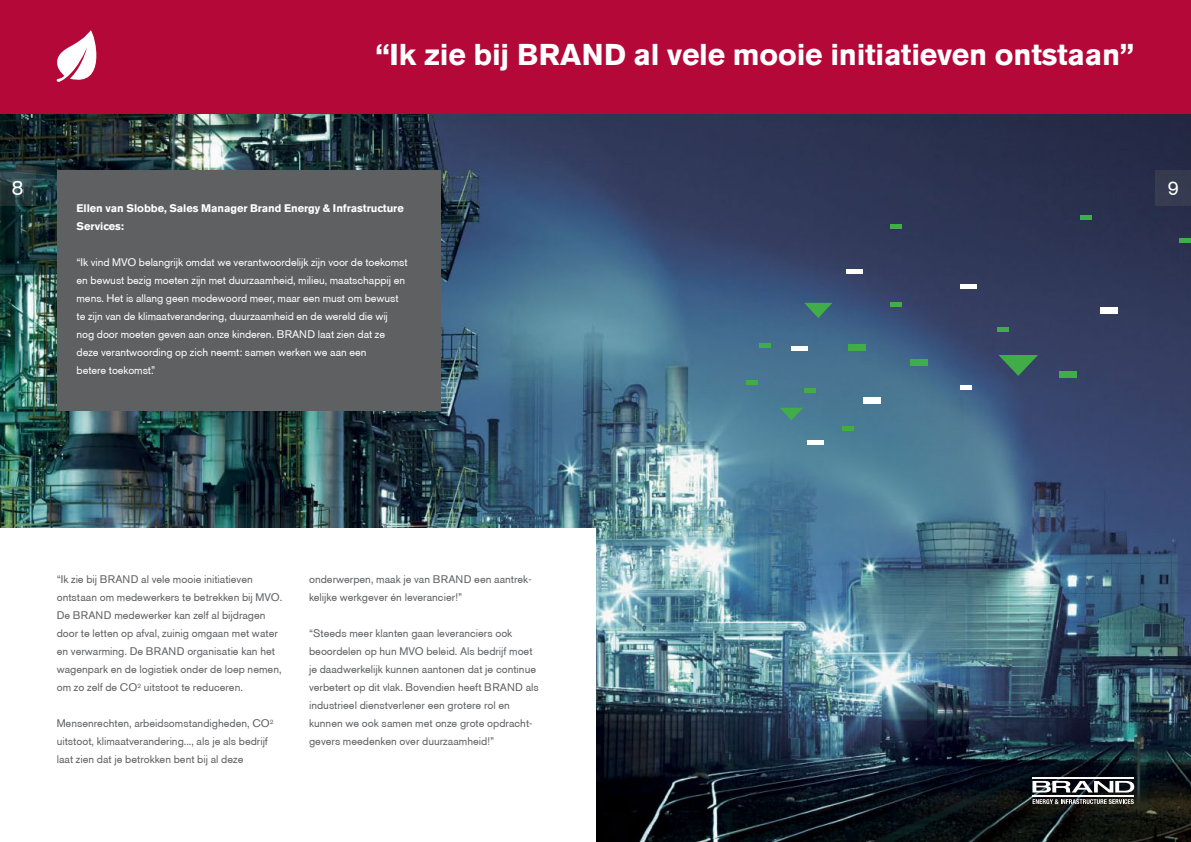
<style>
.page{position:relative;width:1191px;height:842px;background:#fff}
.page>*{position:absolute;margin:0;border:0;box-sizing:border-box;transform-origin:0 0}
.t1{font:700 30px "Berthold Akzidenz Grotesk BE";letter-spacing:-.01em;color:#fff}
.t2{font:21px "Berthold Akzidenz Grotesk BE";color:#fff}
.t3{font:20px "Berthold Akzidenz Grotesk BE";color:#fff}
.t4{font:11px/18px "Berthold Akzidenz Grotesk BE";color:#5f6062}
.t5{font:11px/18px "Berthold Akzidenz Grotesk BE";letter-spacing:-.005em;color:#fff}
.t6{font:700 11px/18px "Berthold Akzidenz Grotesk BE";letter-spacing:-.005em;color:#fff}
</style>
<div class="page">
<img style="left:0;top:113px;width:1191px;height:729px">
<div style="left:0;top:528px;width:595px;height:314px;background:#fff"></div>
<hr style="left:595px;top:528px;width:1px;height:314px;background:#fff">
<div style="left:0;top:0;width:1191px;height:113px;background:#b30838"></div>
<svg style="left:1032px;top:781px;width:102px;height:11px"></svg>
<hr style="left:1032px;top:777px;width:101px;height:1px;background:#fff">
<hr style="left:1032px;top:795px;width:101px;height:2px;background:#fff">
<svg style="left:1032px;top:799px;width:101px;height:5px"></svg>
<hr style="left:1179px;top:239px;width:12px;height:4px;background:#41ad49">
<div style="left:1080px;top:215px;width:11px;height:5px;background:#41ad49"></div>
<hr style="left:890px;top:224px;width:11px;height:4px;background:#41ad49">
<hr style="left:997px;top:328px;width:11px;height:4px;background:#41ad49">
<div style="left:910px;top:359px;width:17px;height:6px;background:#41ad49"></div>
<div style="left:863px;top:398px;width:17px;height:6px;background:#fff"></div>
<div style="left:1059px;top:371px;width:17px;height:7px;background:#41ad49"></div>
<div style="left:848px;top:344px;width:17px;height:6px;background:#41ad49"></div>
<div style="left:1100px;top:307px;width:18px;height:7px;background:#fff"></div>
<div style="left:791px;top:346px;width:16px;height:5px;background:#fff"></div>
<hr style="left:807px;top:441px;width:16px;height:4px;background:#fff">
<hr style="left:961px;top:285px;width:16px;height:4px;background:#fff">
<hr style="left:846px;top:270px;width:16px;height:4px;background:#fff">
<div style="left:960px;top:385px;width:11px;height:5px;background:#fff"></div>
<div style="left:842px;top:426px;width:11px;height:5px;background:#41ad49"></div>
<div style="left:804px;top:388px;width:11px;height:5px;background:#41ad49"></div>
<hr style="left:746px;top:380px;width:12px;height:4px;background:#41ad49">
<hr style="left:758px;top:343px;width:12px;height:4px;background:#41ad49">
<hr style="left:890px;top:302px;width:11px;height:4px;background:#41ad49">
<div style="left:57px;top:170px;width:383px;height:241px;background:#5f6062"></div>
<svg style="left:56px;top:30px;width:41px;height:52px"></svg>
<svg style="left:804px;top:303px;width:28px;height:15px"></svg>
<svg style="left:779px;top:408px;width:24px;height:12px"></svg>
<svg style="left:998px;top:355px;width:40px;height:21px"></svg>
<div style="left:1155px;top:170px;width:36px;height:36px;background:#373b50"></div>
<svg style="left:0;top:170px;width:35px;height:36px"></svg>
<h1 class="t1" style="left:375px;top:38px;width:760px">“Ik zie bij BRAND al vele mooie initiatieven ontstaan”</h1>
<h2 class="t2" style="left:12px;top:176px;width:14px">8</h2>
<h3 class="t3" style="left:1167px;top:176px;width:13px">9</h3>
<p class="t6" style="left:77px;top:199px;width:329px">Ellen van Slobbe, Sales Manager Brand Energy &amp; Infrastructure<br>Services:</p>
<p class="t5" style="left:77px;top:253px;width:332px">“Ik vind MVO belangrijk omdat we verantwoordelijk zijn voor de toekomst en bewust bezig moeten zijn met duurzaamheid, milieu, maatschappij en mens. Het is allang geen modewoord meer, maar een must om bewust te zijn van de klimaatverandering, duurzaamheid en de wereld die wij nog door moeten geven aan onze kinderen. BRAND laat zien dat ze deze verantwoording op zich neemt: samen werken we aan een<br>betere toekomst.”</p>
<p class="t4" style="left:57px;top:570px;width:227px">“Ik zie bij BRAND al vele mooie initiatieven ontstaan om medewerkers te betrekken bij MVO.<br>De BRAND medewerker kan zelf al bijdragen door te letten op afval, zuinig omgaan met water en verwarming. De BRAND organisatie kan het wagenpark en de logistiek onder de loep nemen, om zo zelf de CO<sup>2</sup> uitstoot te reduceren.</p>
<p class="t4" style="left:57px;top:714px;width:218px">Mensenrechten, arbeidsomstandigheden, CO<sup>2 </sup>uitstoot, klimaatverandering..., als je als bedrijf laat zien dat je betrokken bent bij al deze</p>
<p class="t4" style="left:309px;top:570px;width:224px">onderwerpen, maak je van BRAND een aantrek&shy;kelijke werkgever én leverancier!”</p>
<p class="t4" style="left:309px;top:624px;width:231px">“Steeds meer klanten gaan leveranciers ook beoordelen op hun MVO beleid. Als bedrijf moet je daadwerkelijk kunnen aantonen dat je continue verbetert op dit vlak. Bovendien heeft BRAND als industrieel dienstverlener een grotere rol en kunnen we ook samen met onze grote opdracht&shy;gevers meedenken over duurzaamheid!”</p>
</div>
